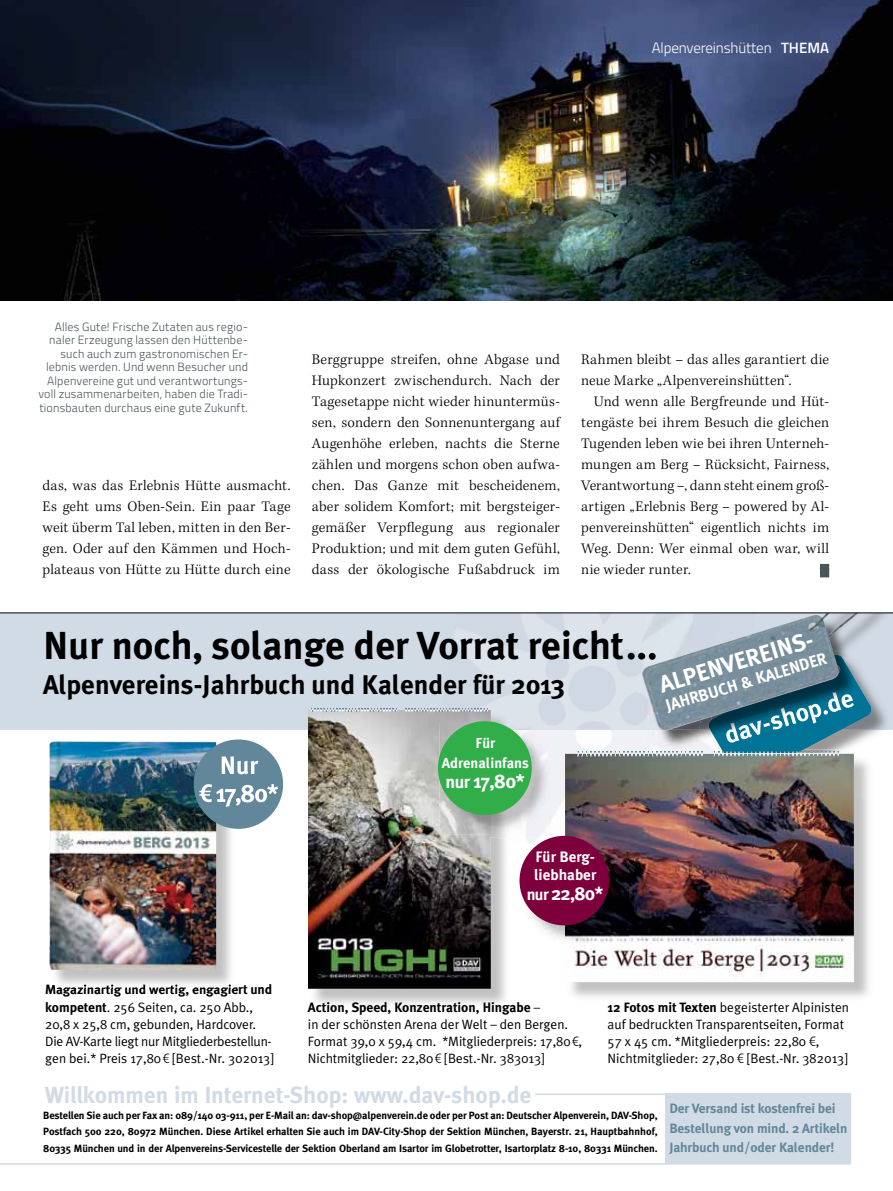
<style>
.page{position:relative;width:893px;height:1191px;background:#fff}
.page>*{position:absolute;margin:0;border:0;box-sizing:border-box;transform-origin:0 0}
.t1{font:700 39px "Meta Plus";color:#000}
.t2{font:700 27px "Meta Plus";color:#000}
.t3{font:700 23.85px "Meta";color:#fff}
.t4{font:700 23.25px "Meta";color:#d1dbe5}
.t5{font:700 19.8px "Meta Plus";color:#fff}
.t6{font:700 18.9px "Meta Plus";color:#fff}
.t7{font:700 16.5px "Meta";color:#fff}
.t8{font:700 15.15px/17.7px "Meta Plus";color:#fff}
.t9{font:300 15px/21px "Kepler Std";letter-spacing:.015em;color:#000;text-align:justify}
.t10{font:300 15px "Titillium";letter-spacing:-.01em;color:#fff}
.t11{font:700 14.55px/19.8px "Meta Plus";color:#fff;text-align:center}
.t12{font:13.5px/17.2px "Meta Plus Normal";color:#000}
.t13{font:700 13.5px/19.5px "Meta Plus";letter-spacing:-.01em;color:#63879a}
.t14{font:700 13.5px "Meta";letter-spacing:-.005em;color:#000}
.t15{font:300 12px/13.5px "Titillium";letter-spacing:.015em;color:#485559;text-align:right}
.t16{font:700 10.5px/16.5px "Meta";letter-spacing:-.01em;color:#000;text-align:justify}
.s1{font-weight:600}
.s2{font-size:18px}
.s3{font-family:"Meta";font-weight:700}
.s4{font-family:"Linotype Euro Font Ato F"}
.s5{font-family:"Meta"}
.s6{font-family:"Meta Normal"}
.s7{font-size:16.35px}
.s8{font-family:"Meta Plus Normal";font-weight:400}
</style>
<div class="page">
<img style="left:0;top:0;width:893px;height:300px">
<div style="left:820px;top:564px;width:9px;height:13px;background:#485559"></div>
<div style="left:0;top:613px;width:893px;height:116px;background:#d1dbe5"></div>
<img style="left:526px;top:802px;width:39px;height:35px">
<img style="left:454px;top:613px;width:95px;height:17px">
<img style="left:549px;top:613px;width:95px;height:17px">
<img style="left:479px;top:667px;width:98px;height:62px">
<img style="left:454px;top:631px;width:141px;height:35px">
<img style="left:595px;top:631px;width:49px;height:23px">
<svg style="left:0;top:1093px;width:851px;height:72px"></svg>
<div style="left:665px;top:1093px;width:185px;height:71px;background:#d1dbe5"></div>
<img style="left:55px;top:743px;width:177px;height:241px">
<img style="left:51px;top:984px;width:184px;height:4px">
<img style="left:49px;top:741px;width:167px;height:229px">
<div style="left:194px;top:739px;width:89px;height:90px;background:#63879a;border-radius:50%"></div>
<svg style="left:199px;top:784px;width:79px;height:23px"></svg>
<svg style="left:222px;top:756px;width:36px;height:18px"></svg>
<img style="left:310px;top:840px;width:196px;height:164px">
<img style="left:491px;top:712px;width:19px;height:128px">
<img style="left:308px;top:710px;width:183px;height:278px">
<svg style="left:311px;top:708px;width:86px;height:4px"></svg>
<svg style="left:405px;top:708px;width:83px;height:4px"></svg>
<img style="left:510px;top:723px;width:41px;height:111px">
<img style="left:440px;top:723px;width:51px;height:111px">
<div style="left:438px;top:721px;width:94px;height:94px;background:#31ad4a;border-radius:50%"></div>
<img style="left:565px;top:754px;width:289px;height:224px">
<img style="left:526px;top:849px;width:39px;height:90px">
<img style="left:526px;top:837px;width:26px;height:12px">
<img style="left:565px;top:837px;width:63px;height:107px">
<div style="left:519px;top:836px;width:90px;height:89px;background:#7d003d;border-radius:50%"></div>
<img style="left:872px;top:729px;width:21px;height:7px">
<img style="left:756px;top:613px;width:136px;height:41px">
<img style="left:644px;top:613px;width:55px;height:41px">
<img style="left:699px;top:613px;width:57px;height:41px">
<img style="left:644px;top:630px;width:12px;height:24px">
<svg style="left:577px;top:654px;width:294px;height:127px"></svg>
<img style="left:872px;top:692px;width:15px;height:37px">
<img style="left:708px;top:655px;width:164px;height:94px">
<img style="left:723px;top:722px;width:17px;height:22px">
<img style="left:736px;top:701px;width:74px;height:39px">
<img style="left:808px;top:702px;width:16px;height:22px">
<img style="left:819px;top:687px;width:36px;height:28px">
<img style="left:776px;top:613px;width:79px;height:23px">
<hr style="left:0;top:612px;width:893px;height:1px;background:#000">
<p class="t10" style="left:652px;top:37px;width:178px">Alpenvereinshütten <span class="s1">THEMA</span></p>
<p class="t15" style="left:38px;top:319px;width:211px">Alles Gute! Frische Zutaten aus regio&shy;naler Erzeugung lassen den Hüttenbe&shy;such auch zum gastronomischen Er-- lebnis werden. Und wenn Besucher und Alpenvereine gut und verantwortungs&shy;voll zusammenarbeiten, haben die Tradi&shy;tionsbauten durchaus eine gute Zukunft.</p>
<p class="t9" style="left:43px;top:475px;width:250px">das, was das Erlebnis Hütte ausmacht.<br>Es geht ums Oben-Sein. Ein paar Tage weit überm Tal leben, mitten in den Ber&shy;gen. Oder auf den Kämmen und Hoch&shy;plateaus von Hütte zu Hütte durch eine</p>
<p class="t9" style="left:312px;top:349px;width:250px">Berggruppe streifen, ohne Abgase und Hupkonzert zwischendurch. Nach der Tagesetappe nicht wieder hinuntermüs&shy;sen, sondern den Sonnenuntergang auf Augenhöhe erleben, nachts die Sterne zählen und morgens schon oben aufwa&shy;chen. Das Ganze mit bescheidenem, aber solidem Komfort; mit bergsteiger&shy;gemäßer Verpflegung aus regionaler Produktion; und mit dem guten Gefühl, dass der ökologische Fußabdruck im</p>
<p class="t9" style="left:581px;top:349px;width:250px">Rahmen bleibt – das alles garantiert die neue Marke „Alpenvereinshütten“.</p>
<p class="t9" style="left:581px;top:391px;width:250px;text-indent:13px">Und wenn alle Bergfreunde und Hüt&shy;tengäste bei ihrem Besuch die gleichen Tugenden leben wie bei ihren Unterneh&shy;mungen am Berg – Rücksicht, Fairness, Verantwortung –, dann steht einem groß&shy;artigen „Erlebnis Berg – powered by Al&shy;penvereinshütten“ eigentlich nichts im Weg. Denn: Wer einmal oben war, will nie wieder runter.</p>
<h1 class="t1" style="left:43px;top:623px;width:616px">Nur noch, solange der Vorrat reicht...</h1>
<h2 class="t2" style="left:43px;top:668px;width:524px">Alpenvereins-Jahrbuch und Kalender für 2013</h2>
<h3 class="t3" style="left:656px;top:671px;width:165px;rotate:-17deg">ALPENVEREINS-</h3>
<p class="t7" style="left:663px;top:697px;width:169px;rotate:-17deg">JAHRBUCH &amp; KALENDER</p>
<p class="t11" style="left:442px;top:733px;width:89px">Für<br>Adrenalinfans</p>
<h3 class="t5" style="left:446px;top:769px;width:81px"><span class="s2">nur</span> 17,80*</h3>
<p class="t14" style="left:45px;top:981px;width:229px">Magazinartig und wertig, engagiert und</p>
<p class="t12" style="left:45px;top:998px;width:230px"><span class="s3">kompetent</span>. 256 Seiten, ca. 250 Abb., 20,8 x 25,8 cm, gebunden, Hardcover.<br>Die AV-Karte liegt nur Mitgliederbestellun&shy;gen bei.* Preis 17,80<span class="s4">U</span> <span class="s5">[</span><span class="s6">Best.-Nr. 302013</span><span class="s5">]</span></p>
<p class="t8" style="left:534px;top:848px;width:64px">Für Berg&shy;liebhaber</p>
<p class="t6" style="left:527px;top:882px;width:78px"><span class="s7">nur</span> 22,80*</p>
<p class="t14" style="left:308px;top:999px;width:234px">Action, Speed, Konzentration, Hingabe <span class="s8">–</span></p>
<p class="t12" style="left:308px;top:1015px;width:276px">in der schönsten Arena der Welt – den Bergen.<br>Format 39,0 x 59,4 cm. *Mitgliederpreis: 17,80<span class="s4">U</span>,<br>Nichtmitglieder: 22,80<span class="s4">U</span> <span class="s5">[</span><span class="s6">Best.-Nr. 383013</span><span class="s5">]</span></p>
<p class="t12" style="left:607px;top:998px;width:243px"><span class="s3">12 Fotos mit Texten</span> begeisterter Alpinisten auf bedruckten Transparentseiten, Format 57 x 45 cm. *Mitgliederpreis: 22,80 <span class="s4">U</span>, Nichtmitglieder: 27,80 <span class="s4">U</span> <span class="s5">[</span><span class="s6">Best.-Nr. 382013</span><span class="s5">]</span></p>
<h3 class="t4" style="left:45px;top:1080px;width:488px">Willkommen im Internet-Shop: www.dav-shop.de</h3>
<p class="t16" style="left:43px;top:1106px;width:616px">Bestellen Sie auch per Fax an: 089/140 03-911, per E-Mail an: dav-shop@alpenverein.de oder per Post an: Deutscher Alpenverein, DAV-Shop, Postfach 500 220, 80972 München. Diese Artikel erhalten Sie auch im DAV-City-Shop der Sektion München, Bayerstr. 21, Hauptbahnhof, 80335 München und in der Alpenvereins-Servicestelle der Sektion Oberland am Isartor im Globetrotter, Isartorplatz 8-10, 80331 München.</p>
<p class="t13" style="left:669px;top:1098px;width:180px">Der Versand ist kostenfrei bei<br>Bestellung von mind. 2 Artikeln<br>Jahrbuch und/oder Kalender!</p>
</div>
